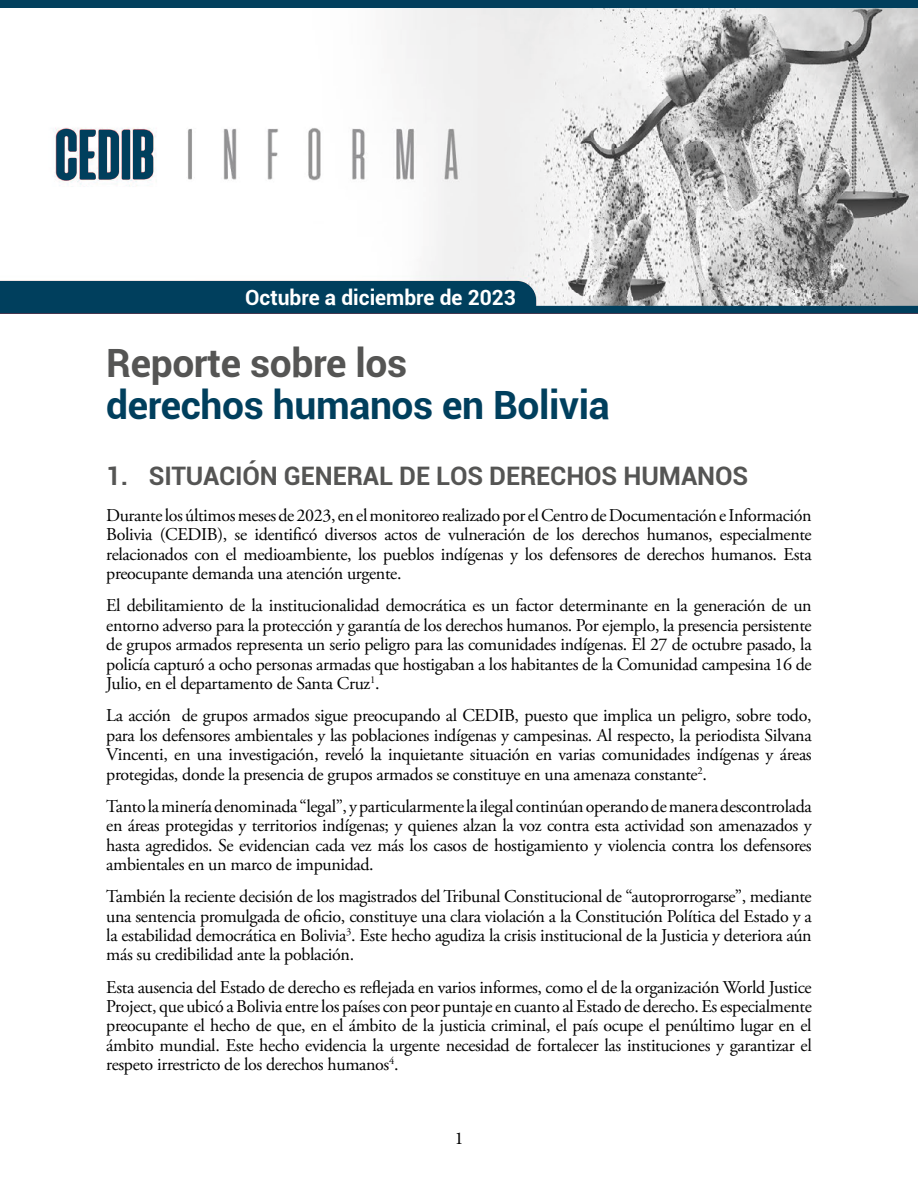
<style>
.page{position:relative;width:918px;height:1188px;background:#fff}
.page>*{position:absolute;margin:0;border:0;box-sizing:border-box;transform-origin:0 0}
.t1{font:700 39px "Roboto";letter-spacing:-.01em;color:#003f5d}
.t2{font:700 39px "Roboto";letter-spacing:-.01em;color:#555554}
.t3{font:700 25.5px "Roboto";letter-spacing:-.005em;color:#555554}
.t4{font:700 21px "Roboto";color:#fff}
.t5{font:18px/19.4px "Adobe Garamond Pro";letter-spacing:-.02em;color:#000;text-align:justify}
.t6{font:18px "Minion Pro";color:#000}
</style>
<div class="page">
<img style="left:0;top:8px;width:917px;height:273px">
<div style="left:0;top:0;width:918px;height:8px;background:#003f5d"></div>
<svg style="left:0;top:281px;width:918px;height:33px;background:#3c6579"></svg>
<svg style="left:56px;top:129px;width:97px;height:51px"></svg>
<p class="t4" style="left:245px;top:283px;width:272px">Octubre a diciembre de 2023</p>
<h1 class="t2" style="left:106px;top:335px;width:302px">Reporte sobre los</h1>
<h1 class="t1" style="left:106px;top:377px;width:505px">derechos humanos en Bolivia</h1>
<h2 class="t3" style="left:106px;top:457px;width:643px">1. SITUACIÓN GENERAL DE LOS DERECHOS HUMANOS</h2>
<p class="t5" style="left:106px;top:506px;width:707px">Durante los últimos meses de 2023, en el monitoreo realizado por el Centro de Documentación e Información Bolivia (CEDIB), se identificó diversos actos de vulneración de los derechos humanos, especialmente relacionados con el medioambiente, los pueblos indígenas y los defensores de derechos humanos. Esta preocupante demanda una atención urgente.</p>
<p class="t5" style="left:106px;top:597px;width:707px">El debilitamiento de la institucionalidad democrática es un factor determinante en la generación de un entorno adverso para la protección y garantía de los derechos humanos. Por ejemplo, la presencia persistente de grupos armados representa un serio peligro para las comunidades indígenas. El 27 de octubre pasado, la policía capturó a ocho personas armadas que hostigaban a los habitantes de la Comunidad campesina 16 de Julio, en el departamento de Santa Cruz<sup>1</sup>.</p>
<p class="t5" style="left:106px;top:707px;width:707px">La acción de grupos armados sigue preocupando al CEDIB, puesto que implica un peligro, sobre todo, para los defensores ambientales y las poblaciones indígenas y campesinas. Al respecto, la periodista Silvana Vincenti, en una investigación, reveló la inquietante situación en varias comunidades indígenas y áreas protegidas, donde la presencia de grupos armados se constituye en una amenaza constante<sup>2</sup>.</p>
<p class="t5" style="left:106px;top:797px;width:707px">Tanto la minería denominada “legal”, y particularmente la ilegal continúan operando de manera descontrolada en áreas protegidas y territorios indígenas; y quienes alzan la voz contra esta actividad son amenazados y hasta agredidos. Se evidencian cada vez más los casos de hostigamiento y violencia contra los defensores ambientales en un marco de impunidad.</p>
<p class="t5" style="left:106px;top:887px;width:707px">También la reciente decisión de los magistrados del Tribunal Constitucional de “autoprorrogarse”, mediante una sentencia promulgada de oficio, constituye una clara violación a la Constitución Política del Estado y a la estabilidad democrática en Bolivia<sup>3</sup>. Este hecho agudiza la crisis institucional de la Justicia y deteriora aún más su credibilidad ante la población.</p>
<p class="t5" style="left:106px;top:978px;width:707px">Esta ausencia del Estado de derecho es reflejada en varios informes, como el de la organización World Justice Project, que ubicó a Bolivia entre los países con peor puntaje en cuanto al Estado de derecho. Es especialmente preocupante el hecho de que, en el ámbito de la justicia criminal, el país ocupe el penúltimo lugar en el ámbito mundial. Este hecho evidencia la urgente necesidad de fortalecer las instituciones y garantizar el respeto irrestricto de los derechos humanos<sup>4</sup>.</p>
<p class="t6" style="left:455px;top:1126px;width:10px">1</p>
</div>
